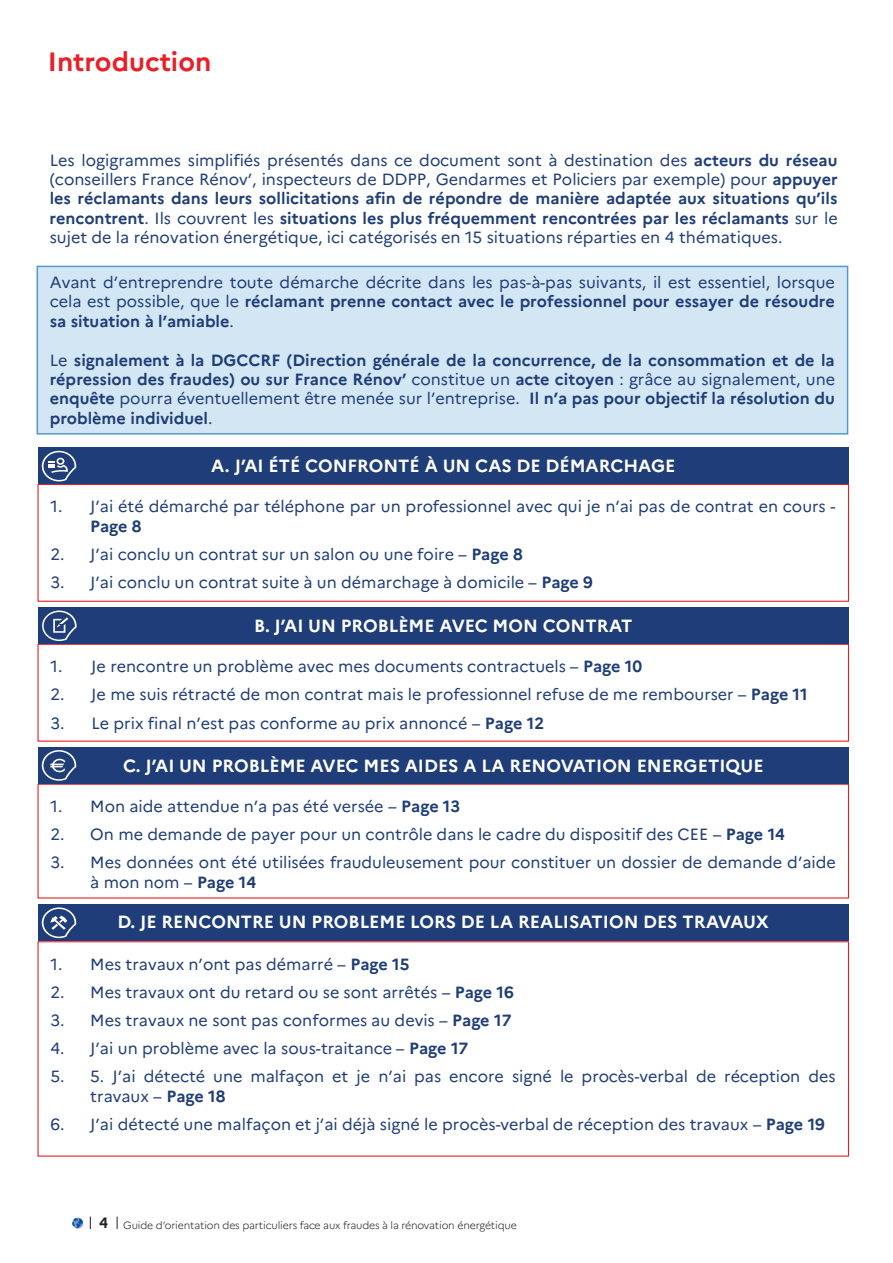
<style>
.page{position:relative;width:893px;height:1263px;background:#fff}
.page>*{position:absolute;margin:0;border:0;box-sizing:border-box;transform-origin:0 0}
.t1{font:700 26.4px "Marianne";color:#e91e27}
.t2{font:700 17.7px "Marianne";color:#fff}
.t3{font:16.2px/19.4px "Marianne";color:#1f3d78;text-align:justify}
.t4{font:700 16.2px/19.4px "Marianne";color:#1f3d78;text-align:justify}
.t5{font:300 10.5px "Marianne";letter-spacing:-.015em;color:#231f20}
.s1{font-weight:700}
.s2{font-weight:400}
.s3{font-weight:700;font-size:15px}
</style>
<div class="page">
<svg style="left:72px;top:1218px;width:11px;height:10px"></svg>
<svg style="left:90px;top:1216px;width:1px;height:13px"></svg>
<svg style="left:117px;top:1216px;width:1px;height:13px"></svg>
<div style="left:37px;top:266px;width:811px;height:168px;background:#d3e6f4"></div>
<div style="left:37px;top:266px;width:811px;height:169px;border:1px solid #4f98d2"></div>
<div style="left:37px;top:784px;width:812px;height:114px;border:1px solid #e81d24"></div>
<div style="left:38px;top:747px;width:810px;height:37px;background:#1f3d78"></div>
<div style="left:37px;top:484px;width:812px;height:118px;border:1px solid #e81d24"></div>
<div style="left:38px;top:447px;width:810px;height:37px;background:#1f3d78"></div>
<div style="left:37px;top:644px;width:812px;height:98px;border:1px solid #e81d24"></div>
<div style="left:38px;top:607px;width:810px;height:37px;background:#1f3d78"></div>
<svg style="left:42px;top:451px;width:34px;height:30px"></svg>
<div style="left:37px;top:941px;width:812px;height:216px;border:1px solid #e81d24"></div>
<div style="left:38px;top:904px;width:810px;height:36px;background:#1f3d78"></div>
<svg style="left:42px;top:750px;width:35px;height:31px"></svg>
<svg style="left:42px;top:610px;width:35px;height:31px"></svg>
<svg style="left:42px;top:907px;width:35px;height:31px"></svg>
<h1 class="t1" style="left:48px;top:45px;width:165px">Introduction</h1>
<p class="t3" style="left:50px;top:150px;width:790px">Les logigrammes simplifiés présentés dans ce document sont à destination des <span class="s1">acteurs du réseau </span>(conseillers France Rénov’, inspecteurs de DDPP, Gendarmes et Policiers par exemple) pour <span class="s1">appuyer les réclamants dans leurs sollicitations afin de répondre de manière adaptée aux situations qu’ils rencontrent</span>. Ils couvrent les <span class="s1">situations les plus fréquemment rencontrées par les réclamants</span> sur le sujet de la rénovation énergétique, ici catégorisés en 15 situations réparties en 4 thématiques.</p>
<p class="t3" style="left:50px;top:272px;width:787px">Avant d’entreprendre toute démarche décrite dans les pas-à-pas suivants, il est essentiel, lorsque cela est possible, que le <span class="s1">réclamant prenne contact avec le professionnel pour essayer de résoudre sa situation à l’amiable</span>.</p>
<p class="t4" style="left:50px;top:350px;width:787px"><span class="s2">Le</span> signalement à la DGCCRF (Direction générale de la concurrence, de la consommation et de la répression des fraudes) ou sur France Rénov’ <span class="s2">constitue un</span> acte citoyen <span class="s2">: grâce au signalement, une </span>enquête <span class="s2">pourra éventuellement être menée sur l’entreprise.</span> Il n’a pas pour objectif la résolution du problème individuel<span class="s2">.</span></p>
<p class="t2" style="left:211px;top:455px;width:466px">A. J’AI ÉTÉ CONFRONTÉ À UN CAS DE DÉMARCHAGE</p>
<p class="t3" style="left:51px;top:497px;width:786px">1. J’ai été démarché par téléphone par un professionnel avec qui je n’ai pas de contrat en cours -</p>
<p class="t4" style="left:90px;top:516px;width:53px">Page 8</p>
<p class="t3" style="left:50px;top:544px;width:474px">2. J’ai conclu un contrat sur un salon ou une foire – <span class="s1">Page 8</span></p>
<p class="t3" style="left:50px;top:573px;width:544px">3. J’ai conclu un contrat suite à un démarchage à domicile – <span class="s1">Page 9</span></p>
<p class="t2" style="left:254px;top:614px;width:379px">B. J’AI UN PROBLÈME AVEC MON CONTRAT</p>
<p class="t3" style="left:51px;top:657px;width:593px">1. Je rencontre un problème avec mes documents contractuels – <span class="s1">Page 10</span></p>
<p class="t3" style="left:51px;top:685px;width:759px">2. Je me suis rétracté de mon contrat mais le professionnel refuse de me rembourser – <span class="s1">Page 11</span></p>
<p class="t3" style="left:51px;top:713px;width:495px">3. Le prix final n’est pas conforme au prix annoncé – <span class="s1">Page 12</span></p>
<p class="t2" style="left:123px;top:754px;width:642px">C. J’AI UN PROBLÈME AVEC MES AIDES A LA RENOVATION ENERGETIQUE</p>
<p class="t3" style="left:51px;top:796px;width:411px">1. Mon aide attendue n’a pas été versée – <span class="s1">Page 13</span></p>
<p class="t3" style="left:51px;top:825px;width:736px">2. On me demande de payer pour un contrôle dans le cadre du dispositif des CEE – <span class="s1">Page 14</span></p>
<p class="t3" style="left:90px;top:853px;width:747px;text-indent:-40px">3. Mes données ont été utilisées frauduleusement pour constituer un dossier de demande d’aide à mon nom – <span class="s1">Page 14</span></p>
<p class="t2" style="left:118px;top:911px;width:653px">D. JE RENCONTRE UN PROBLEME LORS DE LA REALISATION DES TRAVAUX</p>
<p class="t3" style="left:51px;top:954px;width:360px">1. Mes travaux n’ont pas démarré – <span class="s1">Page 15</span></p>
<p class="t3" style="left:51px;top:982px;width:465px">2. Mes travaux ont du retard ou se sont arrêtés – <span class="s1">Page 16</span></p>
<p class="t3" style="left:51px;top:1010px;width:462px">3. Mes travaux ne sont pas conformes au devis – <span class="s1">Page 17</span></p>
<p class="t3" style="left:51px;top:1039px;width:419px">4. J’ai un problème avec la sous-traitance – <span class="s1">Page 17</span></p>
<p class="t3" style="left:90px;top:1067px;width:747px;text-indent:-40px">5. 5. J’ai détecté une malfaçon et je n’ai pas encore signé le procès-verbal de réception des travaux – <span class="s1">Page 18</span></p>
<p class="t3" style="left:51px;top:1114px;width:776px">6. J’ai détecté une malfaçon et j’ai déjà signé le procès-verbal de réception des travaux – <span class="s1">Page 19</span></p>
<p class="t5" style="left:99px;top:1219px;width:419px"><span class="s3">4</span> Guide d’orientation des particuliers face aux fraudes à la rénovation énergétique</p>
</div>
